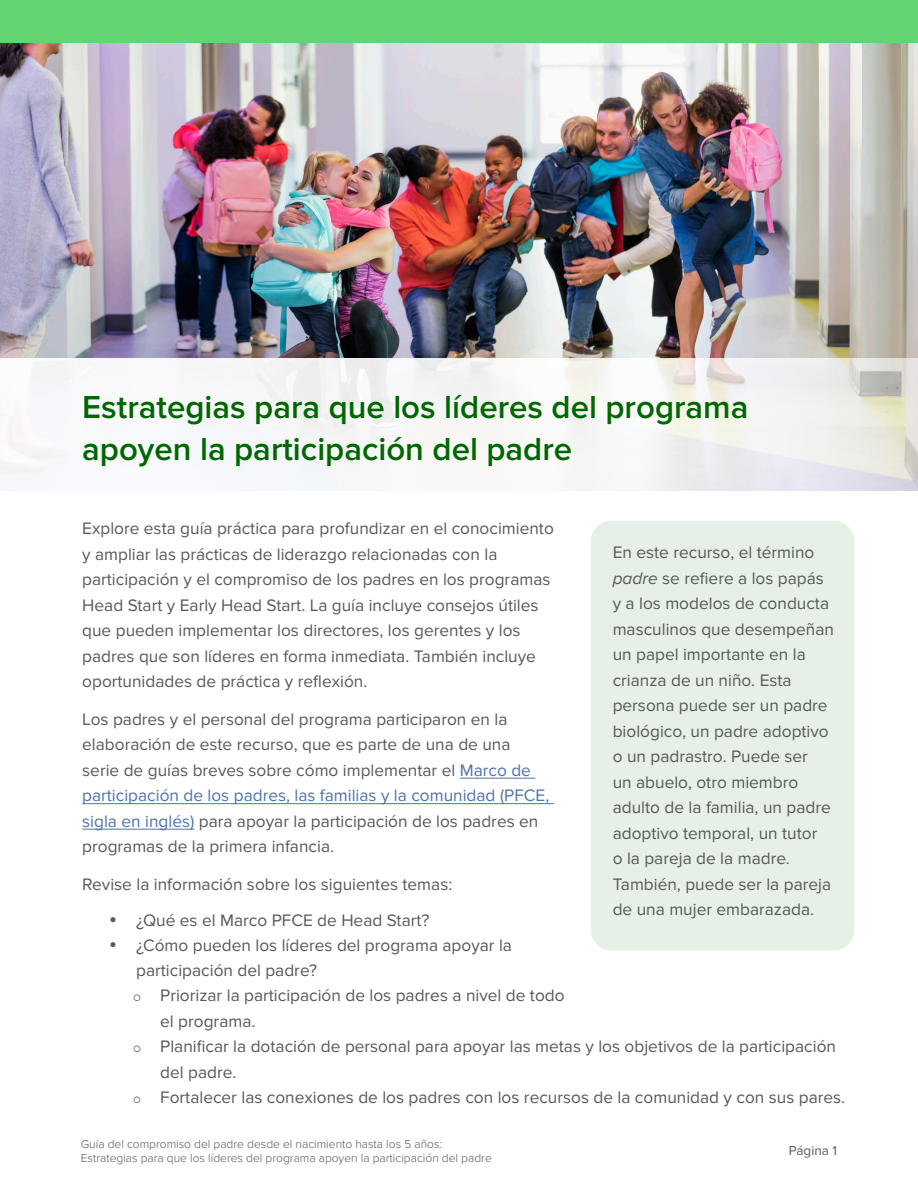
<style>
.page{position:relative;width:918px;height:1188px;background:#fff}
.page>*{position:absolute;margin:0;border:0;box-sizing:border-box;transform-origin:0 0}
.t1{font:600 33px/42px "Proxima Nova";color:#006700}
.t2{font:17.25px/25.5px "Proxima Nova";color:#57585a}
.t3{font:13.5px "Proxima Nova";color:#57585a}
.t4{font:300 12px/14.4px "Proxima Nova";color:#57585a}
.s1{color:#4d72ac}
.s2{font-style:italic}
</style>
<div class="page">
<div style="left:0;top:0;width:918px;height:45px;background:#63d471"></div>
<img style="left:0;top:43px;width:918px;height:315px">
<hr style="left:460px;top:778px;width:75px;height:1px;background:#4d72ac">
<hr style="left:82px;top:803px;width:472px;height:1px;background:#4d72ac">
<hr style="left:82px;top:829px;width:112px;height:1px;background:#4d72ac">
<svg style="left:0;top:358px;width:918px;height:133px"></svg>
<div style="left:591px;top:521px;width:263px;height:429px;background:#e6f0e6;border-radius:20px"></div>
<h2 class="t1" style="left:82px;top:387px;width:668px">Estrategias para que los líderes del programa apoyen la participación del padre</h2>
<p class="t2" style="left:82px;top:516px;width:473px">Explore esta guía práctica para profundizar en el conocimiento y ampliar las prácticas de liderazgo relacionadas con la participación y el compromiso de los padres en los programas Head Start y Early Head Start. La guía incluye consejos útiles que pueden implementar los directores, los gerentes y los padres que son líderes en forma inmediata. También incluye oportunidades de práctica y reflexión.</p>
<p class="t2" style="left:82px;top:707px;width:469px">Los padres y el personal del programa participaron en la elaboración de este recurso, que es parte de una de una serie de guías breves sobre cómo implementar el <span class="s1">Marco de participación de los padres, las familias y la comunidad (PFCE, sigla en inglés)</span> para apoyar la participación de los padres en programas de la primera infancia.</p>
<p class="t2" style="left:82px;top:871px;width:372px">Revise la información sobre los siguientes temas:</p>
<p class="t2" style="left:136px;top:908px;width:295px">¿Qué es el Marco PFCE de Head Start?</p>
<p class="t2" style="left:136px;top:933px;width:377px;line-height:24.8px">¿Cómo pueden los líderes del programa apoyar la participación del padre?</p>
<p class="t2" style="left:160px;top:983px;width:406px">Priorizar la participación de los padres a nivel de todo el programa.</p>
<p class="t2" style="left:160px;top:1034px;width:677px">Planificar la dotación de personal para apoyar las metas y los objetivos de la participación del padre.</p>
<p class="t2" style="left:160px;top:1085px;width:686px">Fortalecer las conexiones de los padres con los recursos de la comunidad y con sus pares.</p>
<p class="t2" style="left:613px;top:540px;width:223px">En este recurso, el término <span class="s2">padre</span> se refiere a los papás y a los modelos de conducta masculinos que desempeñan un papel importante en la crianza de un niño. Esta persona puede ser un padre biológico, un padre adoptivo o un padrastro. Puede ser<br>un abuelo, otro miembro adulto de la familia, un padre adoptivo temporal, un tutor<br>o la pareja de la madre.<br>También, puede ser la pareja de una mujer embarazada.</p>
<p class="t4" style="left:81px;top:1137px;width:413px">Guía del compromiso del padre desde el nacimiento hasta los 5 años:<br>Estrategias para que los líderes del programa apoyen la participación del padre</p>
<p class="t3" style="left:789px;top:1143px;width:50px">Página 1</p>
</div>
